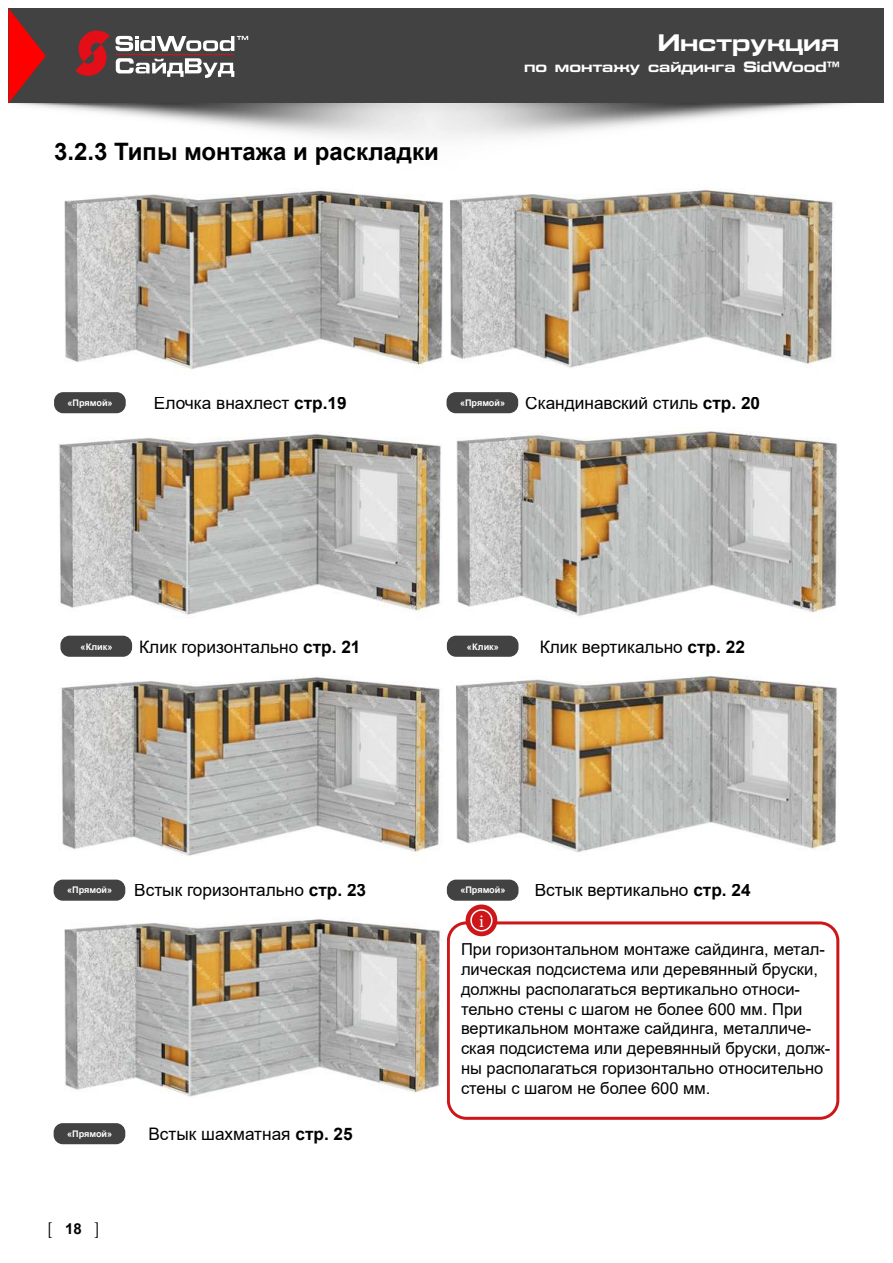
<style>
.page{position:relative;width:893px;height:1263px;background:#fff}
.page>*{position:absolute;margin:0;border:0;box-sizing:border-box;transform-origin:0 0}
.t1{font:700 24px "Arial";color:#000}
.t2{font:700 24px "Eurofont Extended C";color:#fff}
.t3{font:18px "Minion Pro";color:#000}
.t4{font:18px "Minion Pro";color:#fff}
.t5{font:17.25px "Arial";color:#000}
.t6{font:16.5px/19.8px "Arial";color:#000}
.t7{font:700 15px "Eurofont Extended C";color:#fff}
.t8{font:700 15px "Arial";color:#000}
.t9{font:700 9.15px "Arial";color:#fff}
.s1{font-weight:700}
</style>
<div class="page">
<img style="left:10px;top:103px;width:840px;height:35px">
<div style="left:9px;top:9px;width:875px;height:94px;background:#424242"></div>
<svg style="left:9px;top:9px;width:37px;height:94px"></svg>
<svg style="left:75px;top:31px;width:173px;height:47px"></svg>
<div style="left:447px;top:921px;width:392px;height:199px;border:3px solid #cd1619;border-radius:18px"></div>
<div style="left:466px;top:904px;width:31px;height:32px;background:#cd1619;border-radius:50%"></div>
<div style="left:470px;top:909px;width:23px;height:22px;border:2px solid #fff;border-radius:50%"></div>
<img style="left:55px;top:672px;width:782px;height:212px">
<img style="left:64px;top:188px;width:769px;height:208px">
<img style="left:59px;top:431px;width:779px;height:209px">
<img style="left:57px;top:919px;width:383px;height:206px">
<div style="left:54px;top:392px;width:72px;height:21px;background:#424242;border-radius:9px"></div>
<div style="left:447px;top:880px;width:71px;height:21px;background:#424242;border-radius:9px"></div>
<div style="left:54px;top:1123px;width:71px;height:21px;background:#424242;border-radius:9px"></div>
<div style="left:447px;top:636px;width:71px;height:21px;background:#424242;border-radius:9px"></div>
<div style="left:447px;top:392px;width:71px;height:21px;background:#424242;border-radius:9px"></div>
<div style="left:60px;top:636px;width:72px;height:21px;background:#424242;border-radius:9px"></div>
<div style="left:54px;top:880px;width:71px;height:21px;background:#424242;border-radius:9px"></div>
<h1 class="t1" style="left:54px;top:135px;width:386px">3.2.3 Типы монтажа и раскладки</h1>
<h1 class="t2" style="left:658px;top:34px;width:183px">Инструкция</h1>
<p class="t7" style="left:524px;top:61px;width:316px">по монтажу сайдинга SidWood™</p>
<p class="t9" style="left:68px;top:396px;width:47px">«Прямой»</p>
<p class="t5" style="left:154px;top:391px;width:194px">Елочка внахлест <span class="s1">стр.19</span></p>
<p class="t5" style="left:525px;top:391px;width:236px">Скандинавский стиль <span class="s1">стр. 20</span></p>
<p class="t9" style="left:460px;top:396px;width:47px">«Прямой»</p>
<p class="t9" style="left:81px;top:640px;width:33px">«Клик»</p>
<p class="t5" style="left:139px;top:635px;width:223px">Клик горизонтально <span class="s1">стр. 21</span></p>
<p class="t9" style="left:67px;top:884px;width:47px">«Прямой»</p>
<p class="t5" style="left:134px;top:878px;width:233px">Встык горизонтально <span class="s1">стр. 23</span></p>
<p class="t9" style="left:67px;top:1127px;width:47px">«Прямой»</p>
<p class="t3" style="left:47px;top:1222px;width:8px">[</p>
<p class="t3" style="left:94px;top:1222px;width:8px">]</p>
<p class="t8" style="left:65px;top:1220px;width:18px">18</p>
<p class="t5" style="left:148px;top:1122px;width:206px">Встык шахматная <span class="s1">стр. 25</span></p>
<p class="t9" style="left:467px;top:640px;width:33px">«Клик»</p>
<p class="t5" style="left:540px;top:635px;width:207px">Клик вертикально <span class="s1">стр. 22</span></p>
<p class="t9" style="left:460px;top:884px;width:47px">«Прямой»</p>
<p class="t4" style="left:479px;top:910px;width:6px">i</p>
<p class="t5" style="left:535px;top:878px;width:217px">Встык вертикально <span class="s1">стр. 24</span></p>
<p class="t6" style="left:461px;top:939px;width:371px">При горизонтальном монтаже сайдинга, метал&shy;лическая подсистема или деревянный бруски, должны располагаться вертикально относи&shy;тельно стены с шагом не более 600 мм. При вертикальном монтаже сайдинга, металличе&shy;ская подсистема или деревянный бруски, долж&shy;ны располагаться горизонтально относительно стены с шагом не более 600 мм.</p>
</div>
